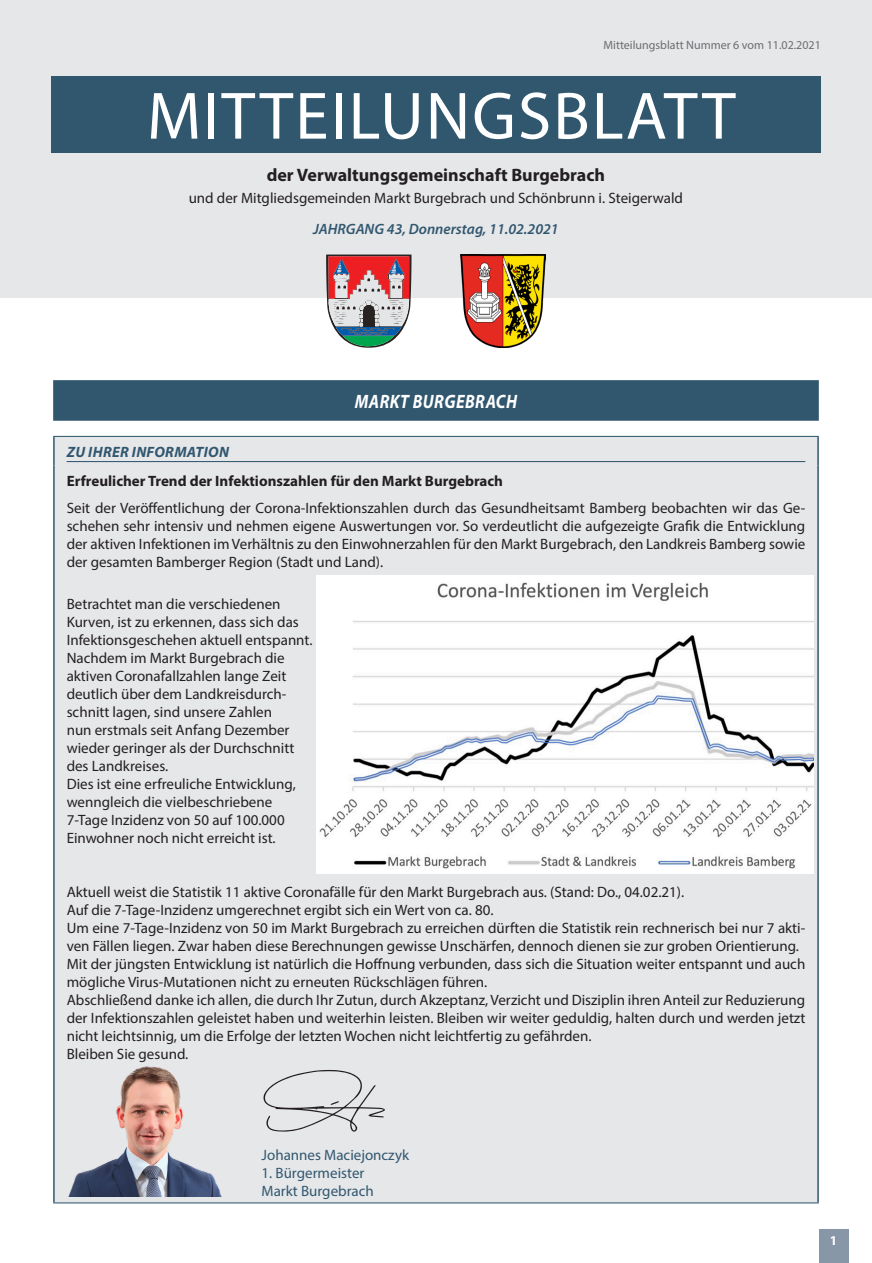
<style>
.page{position:relative;width:872px;height:1263px;background:#fff}
.page>*{position:absolute;margin:0;border:0;box-sizing:border-box;transform-origin:0 0}
.t1{font:67.5px "Myriad Pro";letter-spacing:.03em;color:#fff}
.Rubrik{font:italic 700 19.35px "Myriad Pro";letter-spacing:.03em;color:#fff;scale:.86 1}
.t2{font:700 18px "Myriad Pro";color:#231f20}
.Fließtext{font:15px/18px "Myriad Pro";color:#231f20;text-align:justify}
.Fließtext-2{font:700 15px "Myriad Pro";color:#231f20}
.Fließtext-3{font:15px "Myriad Pro";color:#31576f}
.Fließtext-4{font:italic 600 15px "Myriad Pro";color:#31576f}
.Überschrift_H1{font:italic 700 15px "Myriad Pro";letter-spacing:.02em;color:#31576f}
.t3{font:700 13.5px "Myriad Pro";color:#fff}
.Fließtext-5{font:12px "Myriad Pro";color:#6c6d70}
</style>
<div class="page">
<div style="left:0;top:0;width:872px;height:298px;background:#e6e7e9"></div>
<svg style="left:326px;top:254px;width:85px;height:94px"></svg>
<img style="left:460px;top:254px;width:86px;height:94px">
<div style="left:51px;top:77px;width:770px;height:76px;background:#31576f"></div>
<div style="left:53px;top:380px;width:766px;height:41px;background:#31576f"></div>
<div style="left:55px;top:437px;width:762px;height:765px;background:#e6e7e9"></div>
<hr style="left:53px;top:437px;width:2px;height:28px;background:#31576f">
<hr style="left:53px;top:465px;width:2px;height:737px;background:#31576f">
<hr style="left:53px;top:436px;width:766px;height:1px;background:#31576f">
<hr style="left:817px;top:437px;width:2px;height:28px;background:#31576f">
<hr style="left:817px;top:465px;width:2px;height:737px;background:#31576f">
<hr style="left:53px;top:1202px;width:766px;height:1px;background:#31576f">
<hr style="left:67px;top:461px;width:738px;height:1px;background:#31576f">
<svg style="left:263px;top:1069px;width:122px;height:63px"></svg>
<img style="left:317px;top:576px;width:496px;height:297px">
<img style="left:66px;top:1060px;width:159px;height:137px">
<div style="left:819px;top:1229px;width:29px;height:34px;background:#8797a8"></div>
<p class="Fließtext-5" style="left:603px;top:38px;width:219px">Mitteilungsblatt Nummer 6 vom 11.02.2021</p>
<h1 class="t1" style="left:147px;top:74px;width:590px">MITTEILUNGSBLATT</h1>
<p class="t2" style="left:267px;top:163px;width:340px">der Verwaltungsgemeinschaft Burgebrach</p>
<p class="Fließtext" style="left:189px;top:189px;width:496px">und der Mitgliedsgemeinden Markt Burgebrach und Schönbrunn i. Steigerwald</p>
<p class="Fließtext-4" style="left:313px;top:220px;width:247px">JAHRGANG 43, Donnerstag, 11.02.2021</p>
<p class="Rubrik" style="left:355px;top:388px;width:190px">MARKT BURGEBRACH</p>
<p class="Überschrift_H1" style="left:67px;top:442px;width:164px">ZU IHRER INFORMATION</p>
<p class="Fließtext-2" style="left:67px;top:471px;width:438px">Erfreulicher Trend der Infektionszahlen für den Markt Burgebrach</p>
<p class="Fließtext" style="left:67px;top:498px;width:740px">Seit der Veröffentlichung der Corona-Infektionszahlen durch das Gesundheitsamt Bamberg beobachten wir das Ge&shy;schehen sehr intensiv und nehmen eigene Auswertungen vor. So verdeutlicht die aufgezeigte Grafik die Entwicklung der aktiven Infektionen im Verhältnis zu den Einwohnerzahlen für den Markt Burgebrach, den Landkreis Bamberg sowie der gesamten Bamberger Region (Stadt und Land).</p>
<p class="Fließtext" style="left:67px;top:594px;width:215px">Betrachtet man die verschiedenen</p>
<p class="Fließtext" style="left:67px;top:612px;width:234px">Kurven, ist zu erkennen, dass sich das</p>
<p class="Fließtext" style="left:67px;top:630px;width:247px">Infektionsgeschehen aktuell entspannt.</p>
<p class="Fließtext" style="left:67px;top:648px;width:219px">Nachdem im Markt Burgebrach die</p>
<p class="Fließtext" style="left:67px;top:666px;width:221px">aktiven Coronafallzahlen lange Zeit</p>
<p class="Fließtext" style="left:67px;top:684px;width:221px">deutlich über dem Landkreisdurch-</p>
<p class="Fließtext" style="left:67px;top:702px;width:207px">schnitt lagen, sind unsere Zahlen</p>
<p class="Fließtext" style="left:67px;top:720px;width:224px">nun erstmals seit Anfang Dezember</p>
<p class="Fließtext" style="left:67px;top:738px;width:229px">wieder geringer als der Durchschnitt</p>
<p class="Fließtext" style="left:67px;top:756px;width:103px">des Landkreises.</p>
<p class="Fließtext" style="left:67px;top:774px;width:231px">Dies ist eine erfreuliche Entwicklung,</p>
<p class="Fließtext" style="left:67px;top:792px;width:207px">wenngleich die vielbeschriebene</p>
<p class="Fließtext" style="left:67px;top:810px;width:219px">7-Tage Inzidenz von 50 auf 100.000</p>
<p class="Fließtext" style="left:67px;top:828px;width:211px">Einwohner noch nicht erreicht ist.</p>
<p class="Fließtext" style="left:67px;top:882px;width:619px">Aktuell weist die Statistik 11 aktive Coronafälle für den Markt Burgebrach aus. (Stand: Do., 04.02.21).</p>
<p class="Fließtext" style="left:67px;top:900px;width:428px">Auf die 7-Tage-Inzidenz umgerechnet ergibt sich ein Wert von ca. 80.</p>
<p class="Fließtext" style="left:67px;top:918px;width:740px">Um eine 7-Tage-Inzidenz von 50 im Markt Burgebrach zu erreichen dürften die Statistik rein rechnerisch bei nur 7 akti&shy;ven Fällen liegen. Zwar haben diese Berechnungen gewisse Unschärfen, dennoch dienen sie zur groben Orientierung.</p>
<p class="Fließtext" style="left:67px;top:954px;width:740px">Mit der jüngsten Entwicklung ist natürlich die Hoffnung verbunden, dass sich die Situation weiter entspannt und auch mögliche Virus-Mutationen nicht zu erneuten Rückschlägen führen.</p>
<p class="Fließtext" style="left:67px;top:990px;width:740px">Abschließend danke ich allen, die durch Ihr Zutun, durch Akzeptanz, Verzicht und Disziplin ihren Anteil zur Reduzierung der Infektionszahlen geleistet haben und weiterhin leisten. Bleiben wir weiter geduldig, halten durch und werden jetzt nicht leichtsinnig, um die Erfolge der letzten Wochen nicht leichtfertig zu gefährden.</p>
<p class="Fließtext" style="left:67px;top:1044px;width:123px">Bleiben Sie gesund.</p>
<p class="Fließtext-3" style="left:261px;top:1146px;width:149px">Johannes Maciejonczyk</p>
<p class="Fließtext-3" style="left:261px;top:1164px;width:104px">1. Bürgermeister</p>
<p class="Fließtext-3" style="left:261px;top:1182px;width:114px">Markt Burgebrach</p>
<p class="t3" style="left:830px;top:1231px;width:9px">1</p>
</div>
